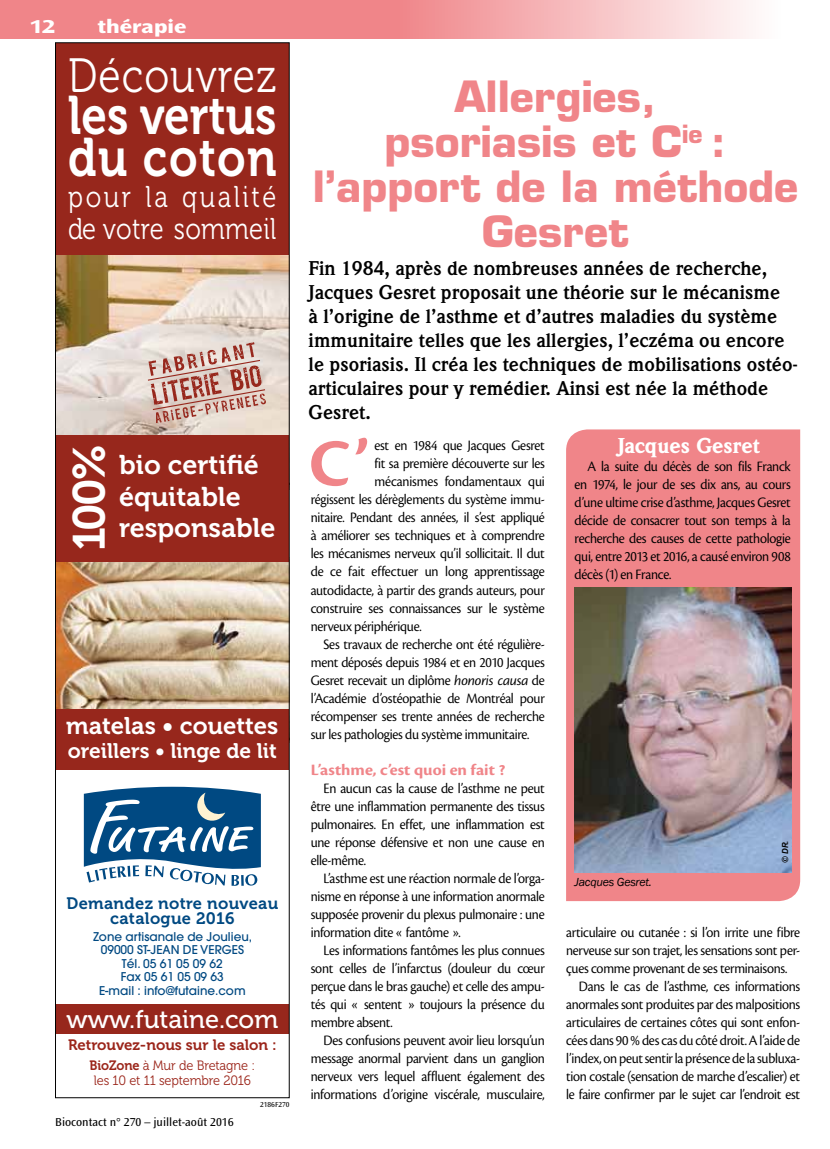
<style>
.page{position:relative;width:830px;height:1149px;background:#fff}
.page>*{position:absolute;margin:0;border:0;box-sizing:border-box;transform-origin:0 0}
.t1{font:700 69px "Cronos Pro";color:#f08589}
.t2{font:54px/42px "Museo 700";color:#fff;scale:.85 1}
.t3{font:48px "Museo 300";letter-spacing:.025em;color:#fff;scale:.85 1}
.t4{font:45px "Museo 700";color:#fff}
.t5{font:700 42px/45px "Eurostile LT Std";color:#f08589;text-align:center}
.t6{font:30px/31.5px "Museo 300";letter-spacing:.01em;color:#fff;scale:.85 1}
.t7{font:27px/31.5px "Museo 700";color:#fff}
.t8{font:25.5px "Museo 500";color:#fff}
.t9{font:24px "Museo 700";color:#fff}
.t10{font:21px "Museo 700";color:#fff}
.t11{font:900 21px "Weidemann Std";color:#fff}
.t12{font:700 19.5px/24px "Weidemann Std";color:#000}
.t13{font:800 expanded 19.5px "Ocean Sans Std";color:#fff}
.t14{font:16.5px/13.5px "Museo 700";letter-spacing:.02em;color:#004982}
.t15{font:16.5px "Cronos Pro Bold Disp";color:#f08589;scale:1.1 1}
.t16{font:15px/18px "Cronos Pro Disp";letter-spacing:-.015em;color:#000;text-align:justify;scale:.95 1}
.t17{font:15px "Museo 700";color:#9b251a}
.t18{font:13.5px/15px "Museo 300";letter-spacing:-.01em;color:#9b251a;text-align:center;scale:.95 1}
.t19{font:500 12px/13.5px "Avant Garde";color:#004982;text-align:center}
.t20{font:12px "Ocean Sans Std";color:#000}
.t21{font:italic 12px "Franklin Gothic";letter-spacing:-.02em;color:#000}
.t22{font:10.5px/12.1px "Museo 300";color:#97271c;text-align:center}
.t23{font:10.5px "Museo 700";color:#97271c}
.t24{font:italic 500 9px "Franklin Gothic";color:#000}
.t25{font:7.5px "Ocean Sans Std";color:#000}
.s1{font-family:"Museo 700"}
.s2{font-family:"Cronos Pro Disp It"}
</style>
<div class="page">
<svg style="left:0;top:0;width:749px;height:38px;background:#f29ea1"></svg>
<div style="left:55px;top:43px;width:234px;height:212px;background:#97271c"></div>
<img style="left:57px;top:255px;width:230px;height:180px">
<img style="left:57px;top:562px;width:230px;height:147px">
<svg style="left:84px;top:786px;width:177px;height:99px"></svg>
<div style="left:55px;top:709px;width:234px;height:61px;background:#97271c"></div>
<div style="left:55px;top:1003px;width:234px;height:34px;background:#97271c"></div>
<div style="left:55px;top:435px;width:234px;height:127px;background:#97271c"></div>
<svg style="left:146px;top:342px;width:120px;height:81px;background:#d1aea5"></svg>
<div style="left:55px;top:1033px;width:234px;height:64px;background:#fff"></div>
<div style="left:55px;top:43px;width:234px;height:1054px;border:1px solid #000"></div>
<div style="left:566px;top:429px;width:233px;height:471px;background:#f08589"></div>
<img style="left:574px;top:587px;width:217px;height:285px">
<h3 class="t13" style="left:30px;top:16px;width:27px">12</h3>
<h3 class="t13" style="left:98px;top:16px;width:90px">thérapie</h3>
<h3 class="t3" style="left:68px;top:49px;width:246px">Découvrez</h3>
<h2 class="t2" style="left:68px;top:94px;width:246px">les vertus du coton</h2>
<h3 class="t6" style="left:68px;top:181px;width:246px">pour la qualité de votre sommeil</h3>
<h3 class="t4" style="left:64px;top:551px;width:109px;rotate:-90deg">100%</h3>
<h3 class="t7" style="left:119px;top:449px;width:158px">bio certifié équitable responsable</h3>
<h3 class="t9" style="left:66px;top:712px;width:214px">matelas • couettes</h3>
<h3 class="t10" style="left:68px;top:739px;width:210px">oreillers • linge de lit</h3>
<p class="t14" style="left:66px;top:896px;width:213px;line-height:15px;text-align:center">Demandez notre nouveau catalogue 2016</p>
<p class="t14" style="left:70px;top:897px;width:58px">Deman</p>
<p class="t14" style="left:214px;top:897px;width:62px;text-indent:12px">uveau<br>15</p>
<p class="t19" style="left:93px;top:929px;width:160px">Zone artisanale de Joulieu,<br>09000 ST-JEAN DE VERGES<br>Tél. 05 61 05 09 62<br>Fax 05 61 05 09 63<br>E-mail : info@futaine.com</p>
<h3 class="t8" style="left:66px;top:1004px;width:213px">www.futaine.com</h3>
<p class="t17" style="left:68px;top:1036px;width:210px">Retrouvez-nous sur le salon :</p>
<p class="t18" style="left:90px;top:1057px;width:176px"><span class="s1">BioZone</span> à Mur de Bretagne : les 10 et 11 septembre 2016</p>
<p class="t23" style="left:95px;top:1039px;width:156px">Retrouvez nous sur les salons :</p>
<p class="t22" style="left:92px;top:1060px;width:162px">les 12 et 13 septembre<br><span class="s1">Horizon Vert</span> à Villeneuve sur Lot</p>
<p class="t22" style="left:131px;top:1081px;width:84px">les 3 et 4 octobre</p>
<p class="t20" style="left:55px;top:1115px;width:180px">Biocontact n° 270 – juillet-août 2016</p>
<p class="t25" style="left:260px;top:1099px;width:31px">2186F270</p>
<h3 class="t5" style="left:312px;top:74px;width:486px">Allergies,<br>psoriasis et C<sup>ie</sup> : l’apport de la méthode<br>Gesret</h3>
<p class="t12" style="left:308px;top:257px;width:490px">Fin 1984, après de nombreuses années de recherche, Jacques Gesret proposait une théorie sur le mécanisme<br>à l’origine de l’asthme et d’autres maladies du système immunitaire telles que les allergies, l’eczéma ou encore le psoriasis. Il créa les techniques de mobilisations ostéo&shy;articulaires pour y remédier. Ainsi est née la méthode Gesret.</p>
<h1 class="t1" style="left:309px;top:424px;width:62px">C’</h1>
<h3 class="t11" style="left:617px;top:432px;width:143px">Jacques Gesret</h3>
<p class="t16" style="left:374px;top:436px;width:181px">est en 1984 que Jacques Gesret</p>
<p class="t16" style="left:374px;top:454px;width:181px">fit sa première découverte sur les</p>
<p class="t16" style="left:374px;top:472px;width:181px">mécanismes fondamentaux qui</p>
<p class="t16" style="left:310px;top:490px;width:248px">régissent les dérèglements du système immu-</p>
<p class="t16" style="left:310px;top:508px;width:248px">nitaire. Pendant des années, il s’est appliqué</p>
<p class="t16" style="left:310px;top:526px;width:248px">à améliorer ses techniques et à comprendre</p>
<p class="t16" style="left:310px;top:544px;width:248px">les mécanismes nerveux qu’il sollicitait. Il dut</p>
<p class="t16" style="left:310px;top:562px;width:248px">de ce fait effectuer un long apprentissage</p>
<p class="t16" style="left:310px;top:580px;width:248px">autodidacte, à partir des grands auteurs, pour</p>
<p class="t16" style="left:310px;top:598px;width:248px">construire ses connaissances sur le système</p>
<p class="t16" style="left:310px;top:616px;width:118px">nerveux périphérique.</p>
<p class="t16" style="left:323px;top:634px;width:234px">Ses travaux de recherche ont été régulière-</p>
<p class="t16" style="left:310px;top:652px;width:248px">ment déposés depuis 1984 et en 2010 Jacques</p>
<p class="t16" style="left:310px;top:670px;width:248px">Gesret recevait un diplôme <span class="s2">honoris causa</span> de</p>
<p class="t16" style="left:310px;top:688px;width:248px">l’Académie d’ostéopathie de Montréal pour</p>
<p class="t16" style="left:310px;top:706px;width:248px">récompenser ses trente années de recherche</p>
<p class="t16" style="left:310px;top:724px;width:231px">sur les pathologies du système immunitaire.</p>
<p class="t15" style="left:310px;top:759px;width:178px">L’asthme, c’est quoi en fait ?</p>
<p class="t16" style="left:310px;top:778px;width:248px;text-indent:13px">En aucun cas la cause de l’asthme ne peut être une inflammation permanente des tissus pulmonaires. En effet, une inflammation est une réponse défensive et non une cause en elle-même.</p>
<p class="t16" style="left:310px;top:868px;width:248px;text-indent:13px">L’asthme est une réaction normale de l’orga&shy;nisme en réponse à une information anormale supposée provenir du plexus pulmonaire : une information dite « fantôme ».</p>
<p class="t16" style="left:310px;top:940px;width:248px;text-indent:13px">Les informations fantômes les plus connues sont celles de l’infarctus (douleur du cœur perçue dans le bras gauche) et celle des ampu&shy;tés qui « sentent » toujours la présence du membre absent.</p>
<p class="t16" style="left:310px;top:1030px;width:248px;text-indent:13px">Des confusions peuvent avoir lieu lorsqu’un message anormal parvient dans un ganglion nerveux vers lequel affluent également des informations d’origine viscérale, musculaire,</p>
<p class="t16" style="left:574px;top:457px;width:229px;text-indent:13px">A la suite du décès de son fils Franck en 1974, le jour de ses dix ans, au cours d’une ultime crise d’asthme, Jacques Gesret décide de consacrer tout son temps à la recherche des causes de cette pathologie qui, entre 2013 et 2016, a causé environ 908 décès (1) en France.</p>
<p class="t24" style="left:779px;top:863px;width:24px;rotate:-90deg">© DR.</p>
<p class="t21" style="left:574px;top:874px;width:79px">Jacques Gesret.</p>
<p class="t16" style="left:566px;top:922px;width:248px">articulaire ou cutanée : si l’on irrite une fibre</p>
<p class="t16" style="left:566px;top:940px;width:248px">nerveuse sur son trajet, les sensations sont per-</p>
<p class="t16" style="left:566px;top:958px;width:234px">çues comme provenant de ses terminaisons.</p>
<p class="t16" style="left:578px;top:976px;width:234px">Dans le cas de l’asthme, ces informations</p>
<p class="t16" style="left:566px;top:994px;width:248px">anormales sont produites par des malpositions</p>
<p class="t16" style="left:566px;top:1012px;width:248px">articulaires de certaines côtes qui sont enfon-</p>
<p class="t16" style="left:566px;top:1030px;width:248px">cées dans 90 % des cas du côté droit. A l’aide de</p>
<p class="t16" style="left:566px;top:1048px;width:248px">l’index, on peut sentir la présence de la subluxa-</p>
<p class="t16" style="left:566px;top:1066px;width:248px">tion costale (sensation de marche d’escalier) et</p>
<p class="t16" style="left:566px;top:1084px;width:248px">le faire confirmer par le sujet car l’endroit est</p>
</div>
